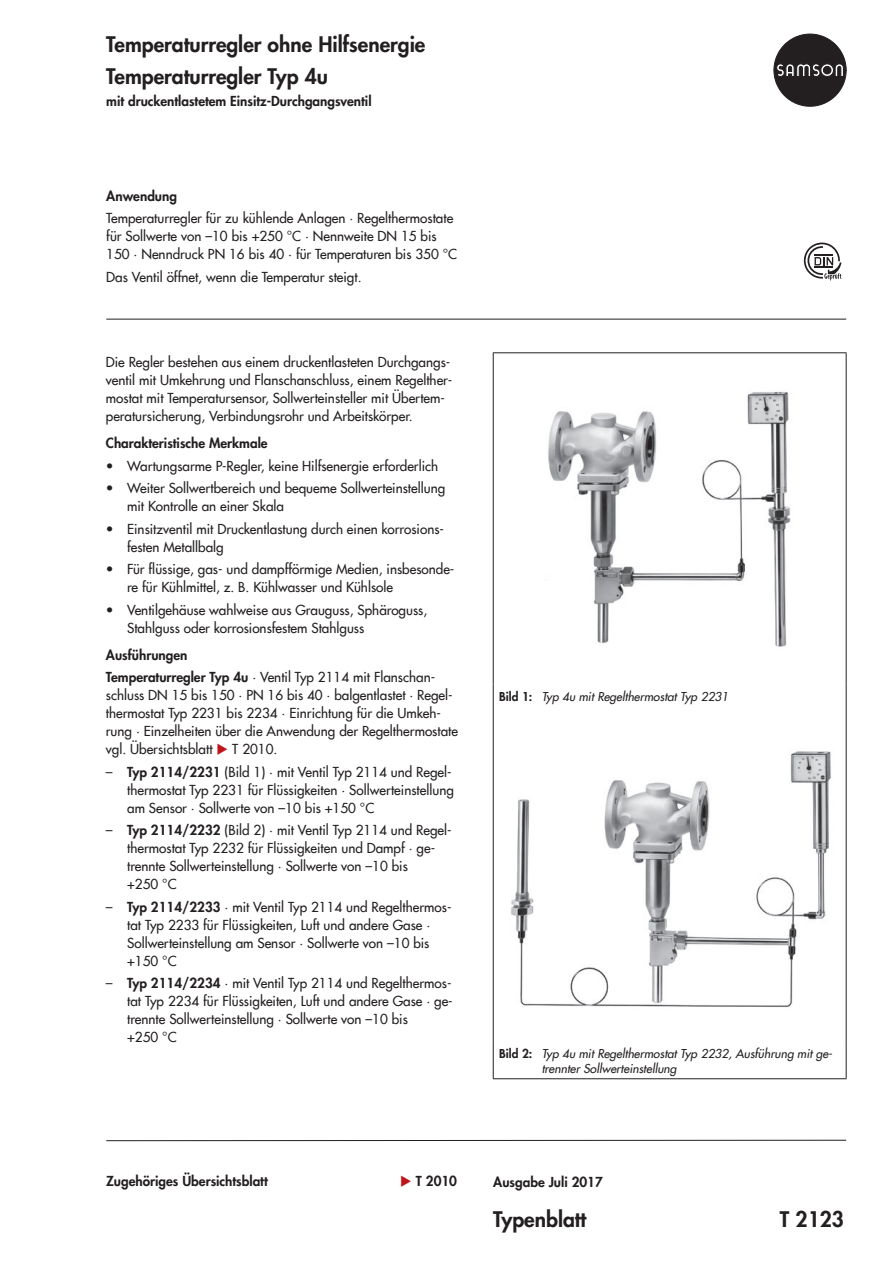
<style>
.page{position:relative;width:893px;height:1263px;background:#fff}
.page>*{position:absolute;margin:0;border:0;box-sizing:border-box;transform-origin:0 0}
.t1{font:800 21px/31.5px "Futura Com";color:#231f20}
.t2{font:500 13.5px/18px "Futura Com";color:#231f20}
.t3{font:800 13.5px/22.5px "Futura Com";color:#231f20}
.t4{font:italic 500 12px/15px "Futura Com";color:#231f20}
.s1{font-family:"Futura";font-weight:400}
.s2{font-weight:500}
.s3{color:#be151b}
.s4{font-weight:800}
.s5{font-weight:800;font-style:normal}
</style>
<div class="page">
<svg style="left:774px;top:34px;width:72px;height:72px"></svg>
<hr style="left:106px;top:319px;width:740px;height:1px;background:#231f20">
<svg style="left:804px;top:243px;width:37px;height:37px"></svg>
<svg style="left:106px;top:1139px;width:741px;height:2px"></svg>
<hr style="left:493px;top:352px;width:353px;height:1px;background:#231f20">
<hr style="left:493px;top:353px;width:1px;height:332px;background:#231f20">
<hr style="left:846px;top:353px;width:1px;height:332px;background:#231f20">
<svg style="left:493px;top:685px;width:1px;height:28px"></svg>
<svg style="left:846px;top:685px;width:1px;height:28px"></svg>
<hr style="left:493px;top:713px;width:1px;height:329px;background:#231f20">
<hr style="left:846px;top:713px;width:1px;height:329px;background:#231f20">
<hr style="left:493px;top:1042px;width:1px;height:36px;background:#231f20">
<hr style="left:846px;top:1042px;width:1px;height:36px;background:#231f20">
<hr style="left:493px;top:1078px;width:353px;height:1px;background:#231f20">
<img style="left:548px;top:391px;width:243px;height:256px">
<img style="left:511px;top:751px;width:320px;height:256px">
<h1 class="t1" style="left:106px;top:28px;width:321px">Temperaturregler ohne Hilfsenergie<br>Temperaturregler Typ 4u</h1>
<p class="t3" style="left:106px;top:89px;width:267px">mit druckentlastetem Einsitz-Durchgangsventil</p>
<p class="t3" style="left:106px;top:184px;width:72px">Anwendung</p>
<p class="t2" style="left:106px;top:208px;width:352px">Temperaturregler für zu kühlende Anlagen · Regelthermostate für Sollwerte von –10 bis +250 °C · Nennweite DN 15 bis<br>150 · Nenndruck PN 16 bis 40 · für Temperaturen bis 350 °C</p>
<p class="t2" style="left:106px;top:267px;width:257px">Das Ventil öffnet, wenn die Temperatur steigt.</p>
<p class="t2" style="left:106px;top:352px;width:348px">Die Regler bestehen aus einem druckentlasteten Durchgangs&shy;ventil mit Umkehrung und Flanschanschluss, einem Regelther&shy;mostat mit Temperatursensor, Sollwerteinsteller mit Übertem&shy;peratursicherung, Verbindungsrohr und Arbeitskörper.</p>
<p class="t3" style="left:106px;top:431px;width:163px">Charakteristische Merkmale</p>
<p class="t2" style="left:106px;top:456px;width:334px"><span class="s1">•</span> Wartungsarme P-Regler, keine Hilfsenergie erforderlich</p>
<p class="t2" style="left:127px;top:478px;width:320px;text-indent:-21px"><span class="s1">•</span> Weiter Sollwertbereich und bequeme Sollwerteinstellung mit Kontrolle an einer Skala</p>
<p class="t2" style="left:127px;top:519px;width:318px;text-indent:-21px"><span class="s1">•</span> Einsitzventil mit Druckentlastung durch einen korrosions&shy;festen Metallbalg</p>
<p class="t2" style="left:127px;top:559px;width:329px;text-indent:-21px"><span class="s1">•</span> Für flüssige, gas- und dampfförmige Medien, insbesonde&shy;re für Kühlmittel, z. B. Kühlwasser und Kühlsole</p>
<p class="t2" style="left:127px;top:600px;width:302px;text-indent:-21px"><span class="s1">•</span> Ventilgehäuse wahlweise aus Grauguss, Sphäroguss,<br>Stahlguss oder korrosionsfestem Stahlguss</p>
<p class="t3" style="left:106px;top:643px;width:331px">Ausführungen<br>Temperaturregler Typ 4u <span class="s2">· Ventil Typ 2114 mit Flanschan-</span></p>
<p class="t2" style="left:106px;top:685px;width:354px">schluss DN 15 bis 150 · PN 16 bis 40 · balgentlastet · Regel&shy;thermostat Typ 2231 bis 2234 · Einrichtung für die Umkeh&shy;rung · Einzelheiten über die Anwendung der Regelthermostate vgl. Übersichtsblatt <span class="s3">◆</span> T 2010.</p>
<p class="t2" style="left:127px;top:762px;width:328px;text-indent:-21px"><span class="s1">–</span> <span class="s4">Typ 2114/2231</span> (Bild 1) · mit Ventil Typ 2114 und Regel&shy;thermostat Typ 2231 für Flüssigkeiten · Sollwerteinstellung am Sensor · Sollwerte von –10 bis +150 °C</p>
<p class="t2" style="left:127px;top:820px;width:326px;text-indent:-21px"><span class="s1">–</span> <span class="s4">Typ 2114/2232</span> (Bild 2) · mit Ventil Typ 2114 und Regel&shy;thermostat Typ 2232 für Flüssigkeiten und Dampf · ge&shy;trennte Sollwerteinstellung · Sollwerte von –10 bis<br>+250 °C</p>
<p class="t2" style="left:127px;top:897px;width:326px;text-indent:-21px"><span class="s1">–</span> <span class="s4">Typ 2114/2233</span> · mit Ventil Typ 2114 und Regelthermos&shy;tat Typ 2233 für Flüssigkeiten, Luft und andere Gase · Sollwerteinstellung am Sensor · Sollwerte von –10 bis +150 °C</p>
<p class="t2" style="left:127px;top:973px;width:327px;text-indent:-21px"><span class="s1">–</span> <span class="s4">Typ 2114/2234</span> · mit Ventil Typ 2114 und Regelthermos&shy;tat Typ 2234 für Flüssigkeiten, Luft und andere Gase · ge&shy;trennte Sollwerteinstellung · Sollwerte von –10 bis<br>+250 °C</p>
<p class="t4" style="left:499px;top:688px;width:231px"><span class="s5">Bild 1:</span> Typ 4u mit Regelthermostat Typ 2231</p>
<p class="t4" style="left:542px;top:1045px;width:292px;text-indent:-43px"><span class="s5">Bild 2:</span> Typ 4u mit Regelthermostat Typ 2232, Ausführung mit ge&shy;trennter Sollwerteinstellung</p>
<p class="t3" style="left:106px;top:1169px;width:163px">Zugehöriges Übersichtsblatt</p>
<p class="t3" style="left:400px;top:1169px;width:58px"><span class="s3">◆</span> T 2010</p>
<p class="t3" style="left:493px;top:1170px;width:111px">Ausgabe Juli 2017</p>
<h1 class="t1" style="left:493px;top:1203px;width:95px">Typenblatt</h1>
<h1 class="t1" style="left:780px;top:1203px;width:66px">T 2123</h1>
</div>
